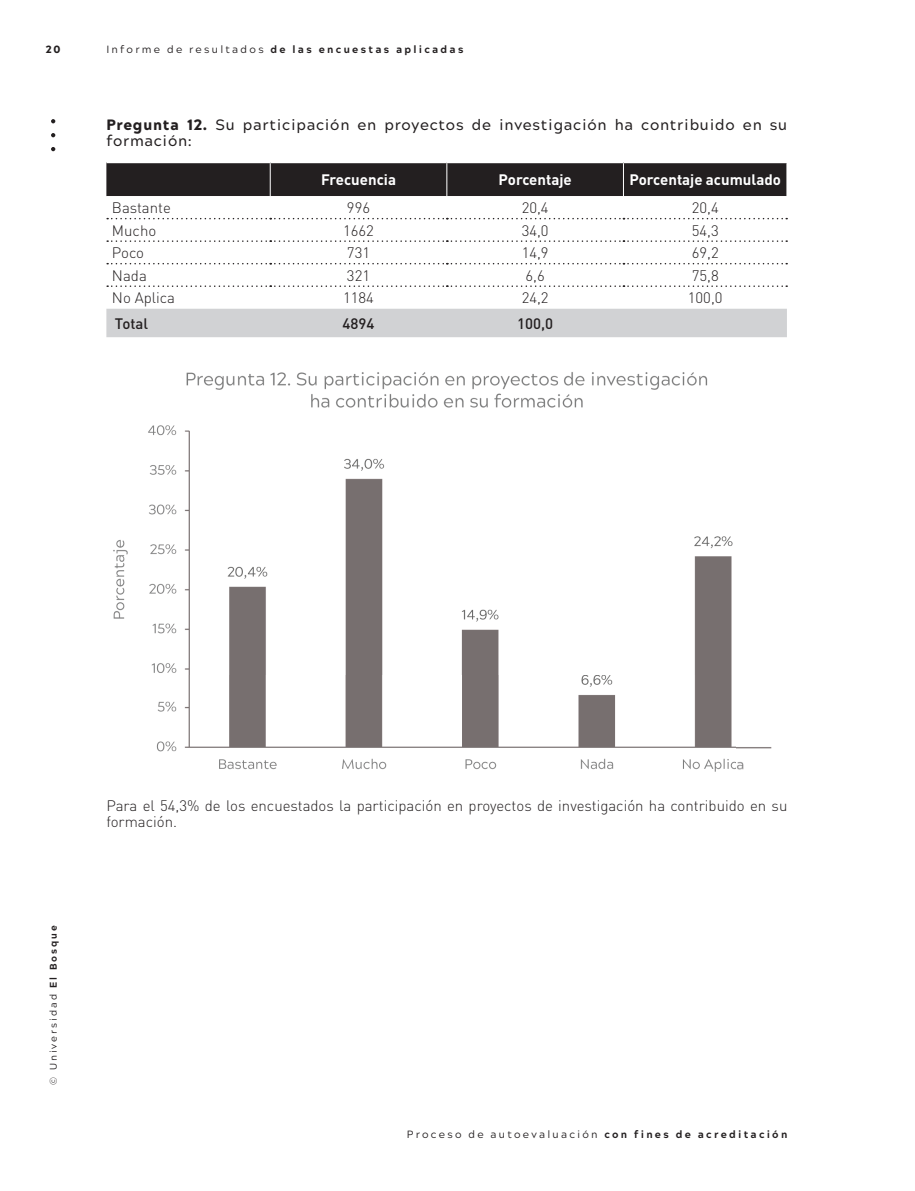
<style>
.page{position:relative;width:915px;height:1191px;background:#fff}
.page>*{position:absolute;margin:0;border:0;box-sizing:border-box;transform-origin:0 0}
.t1{font:300 15px/16.5px "DIN Pro";color:#231f20}
.t2{font:500 15px/16.5px "Acherus Grotesque";letter-spacing:.05em;color:#231f20}
.t3{font:700 15px "DIN Pro";color:#fff}
.t4{font:500 15px "DIN Pro";color:#231f20}
.t5{font:10.5px "Acherus Grotesque";letter-spacing:.215em;color:#231f20}
.t6{font:800 10.5px "Acherus Grotesque";letter-spacing:.22em;color:#231f20}
.t7{font:900 10.5px "Acherus Grotesque";color:#231f20}
.t8{font:9.75px "Acherus Grotesque";letter-spacing:.2em;color:#231f20}
.s1{font-weight:400}
.s2{font-weight:900}
.s3{font-weight:800}
</style>
<div class="page">
<svg style="left:51px;top:147px;width:4px;height:4px"></svg>
<svg style="left:51px;top:133px;width:4px;height:4px"></svg>
<svg style="left:51px;top:119px;width:4px;height:4px"></svg>
<div style="left:106px;top:163px;width:680px;height:33px;background:#231f20"></div>
<svg style="left:106px;top:217px;width:680px;height:92px"></svg>
<div style="left:106px;top:309px;width:680px;height:28px;background:#d1d2d4"></div>
<hr style="left:270px;top:163px;width:1px;height:33px;background:#fff">
<hr style="left:446px;top:163px;width:1px;height:33px;background:#fff">
<hr style="left:623px;top:163px;width:1px;height:33px;background:#fff">
<svg style="left:107px;top:218px;width:679px;height:1px"></svg>
<svg style="left:107px;top:240px;width:679px;height:2px"></svg>
<svg style="left:107px;top:263px;width:679px;height:1px"></svg>
<svg style="left:107px;top:285px;width:679px;height:2px"></svg>
<img style="left:113px;top:372px;width:659px;height:400px">
<p class="t7" style="left:46px;top:40px;width:16px">20</p>
<p class="t6" style="left:106px;top:40px;width:358px"><span class="s1">Informe de resultados</span> de las encuestas aplicadas</p>
<p class="t2" style="left:106px;top:116px;width:682px"><span class="s2">Pregunta 12.</span> Su participación en proyectos de investigación ha contribuido en su formación:</p>
<p class="t3" style="left:321px;top:169px;width:76px">Frecuencia</p>
<p class="t3" style="left:498px;top:169px;width:75px">Porcentaje</p>
<p class="t3" style="left:629px;top:169px;width:153px">Porcentaje acumulado</p>
<p class="t1" style="left:112px;top:199px;width:60px">Bastante</p>
<p class="t1" style="left:347px;top:199px;width:25px">996</p>
<p class="t1" style="left:521px;top:199px;width:28px">20,4</p>
<p class="t1" style="left:691px;top:199px;width:28px">20,4</p>
<p class="t1" style="left:112px;top:221px;width:46px">Mucho</p>
<p class="t1" style="left:343px;top:221px;width:32px">1662</p>
<p class="t1" style="left:521px;top:221px;width:28px">34,0</p>
<p class="t1" style="left:691px;top:221px;width:28px">54,3</p>
<p class="t1" style="left:112px;top:244px;width:34px">Poco</p>
<p class="t1" style="left:347px;top:244px;width:25px">731</p>
<p class="t1" style="left:521px;top:244px;width:28px">14,9</p>
<p class="t1" style="left:691px;top:244px;width:28px">69,2</p>
<p class="t1" style="left:112px;top:266px;width:36px">Nada</p>
<p class="t1" style="left:347px;top:266px;width:25px">321</p>
<p class="t1" style="left:525px;top:266px;width:21px">6,6</p>
<p class="t1" style="left:691px;top:266px;width:28px">75,8</p>
<p class="t1" style="left:112px;top:289px;width:65px">No Aplica</p>
<p class="t1" style="left:343px;top:289px;width:32px">1184</p>
<p class="t1" style="left:521px;top:289px;width:28px">24,2</p>
<p class="t1" style="left:687px;top:289px;width:36px">100,0</p>
<p class="t4" style="left:115px;top:313px;width:35px">Total</p>
<p class="t4" style="left:342px;top:313px;width:33px">4894</p>
<p class="t4" style="left:517px;top:313px;width:38px">100,0</p>
<p class="t8" style="left:45px;top:1084px;width:161px;rotate:-90deg">© Universidad <span class="s3">El Bosque</span></p>
<p class="t1" style="left:106px;top:796px;width:682px">Para el 54,3% de los encuestados la participación en proyectos de investigación ha contribuido en su formación.</p>
<p class="t5" style="left:407px;top:1125px;width:382px">Proceso de autoevaluación <span class="s3">con fines de acreditación</span></p>
</div>
